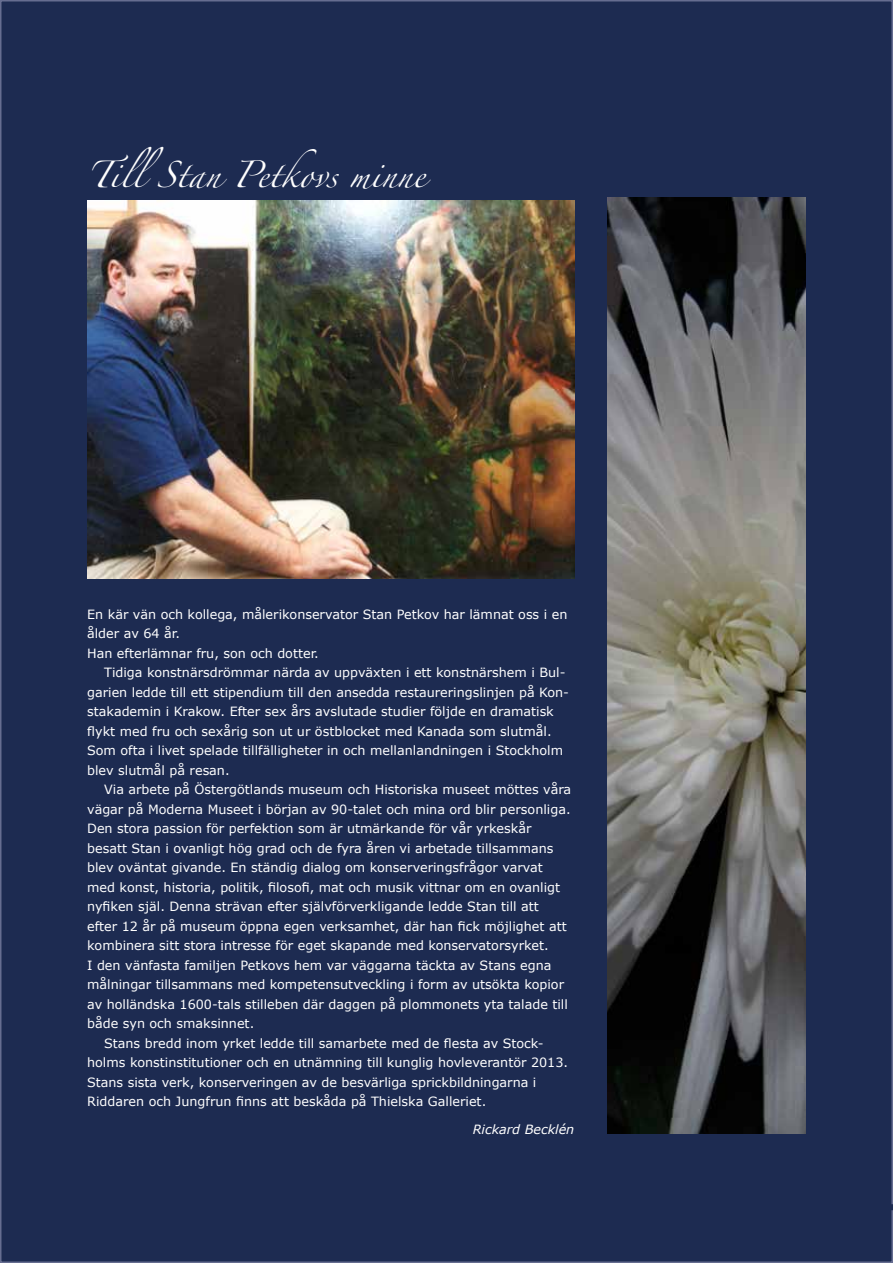
<style>
.page{position:relative;width:893px;height:1263px;background:#fff}
.page>*{position:absolute;margin:0;border:0;box-sizing:border-box;transform-origin:0 0}
.t1{font:24px "Zapfino";color:#fff}
.t2{font:12.75px/19.5px "Verdana";color:#fff}
.t3{font:italic 12.75px "Verdana";color:#fff}
</style>
<div class="page">
<div style="left:1px;top:1px;width:891px;height:1261px;background:#1d2b51"></div>
<div style="left:600px;top:1204px;width:293px;height:6px;background:#1d2b51"></div>
<img style="left:87px;top:201px;width:487px;height:378px">
<img style="left:607px;top:198px;width:199px;height:935px">
<h1 class="t1" style="left:87px;top:165px;width:339px">TillStan Petkovs minne</h1>
<p class="t2" style="left:87px;top:604px;width:482px">En kär vän och kollega, målerikonservator Stan Petkov har lämnat oss i en ålder av 64 år.<br>Han efterlämnar fru, son och dotter.</p>
<p class="t2" style="left:87px;top:663px;width:483px;text-indent:17px">Tidiga konstnärsdrömmar närda av uppväxten i ett konstnärshem i Bul&shy;garien ledde till ett stipendium till den ansedda restaureringslinjen på Kon&shy;stakademin i Krakow. Efter sex års avslutade studier följde en dramatisk flykt med fru och sexårig son ut ur östblocket med Kanada som slutmål.<br>Som ofta i livet spelade tillfälligheter in och mellanlandningen i Stockholm blev slutmål på resan.</p>
<p class="t2" style="left:104px;top:780px;width:469px">Via arbete på Östergötlands museum och Historiska museet möttes våra</p>
<p class="t2" style="left:87px;top:799px;width:485px">vägar på Moderna M useet i början av 90-talet och mina ord blir personliga.</p>
<p class="t2" style="left:87px;top:819px;width:446px">Den stora passion för perfektion som är utmärkande för vår yrkeskår</p>
<p class="t2" style="left:87px;top:838px;width:468px">besatt Stan i ovanligt hög grad och de fyra åren vi arbetade tillsammans</p>
<p class="t2" style="left:87px;top:858px;width:457px">blev oväntat givande. En ständig dialog om konserveringsfrågor varvat</p>
<p class="t2" style="left:87px;top:877px;width:474px">med konst, historia, politik, filosofi, mat och musik vittnar om en ovanligt</p>
<p class="t2" style="left:87px;top:897px;width:453px">nyfiken själ. Denna strävan efter självförverkligande ledde Stan till att</p>
<p class="t2" style="left:87px;top:916px;width:481px">efter 12 år på museum öppna egen verksamhet, där han fick möjlighet att</p>
<p class="t2" style="left:87px;top:936px;width:463px">kombinera sitt stora intresse för eget skapande med konservatorsyrket.</p>
<p class="t2" style="left:87px;top:955px;width:466px">I den vänfasta familjen Petkovs hem var väggarna täckta av Stans egna</p>
<p class="t2" style="left:87px;top:975px;width:478px">målningar tillsammans med kompetensutveckling i form av utsökta kopior</p>
<p class="t2" style="left:87px;top:994px;width:482px">av holländska 1600-tals stilleben där daggen på plommonets yta talade till</p>
<p class="t2" style="left:87px;top:1014px;width:169px">både syn och smaksinnet.</p>
<p class="t2" style="left:104px;top:1033px;width:441px">Stans bredd inom yrket ledde till samarbete med de flesta av Stock-</p>
<p class="t2" style="left:87px;top:1053px;width:482px">holms konstinstitutioner och en utnämning till kunglig hovleverantör 2013.</p>
<p class="t2" style="left:87px;top:1072px;width:451px">Stans sista verk, konserveringen av de besvärliga sprickbildningarna i</p>
<p class="t2" style="left:87px;top:1092px;width:401px">Riddaren och Jungfrun finns att beskåda på Thielska Galleriet.</p>
<p class="t3" style="left:473px;top:1121px;width:103px">Rickard Becklén</p>
</div>
